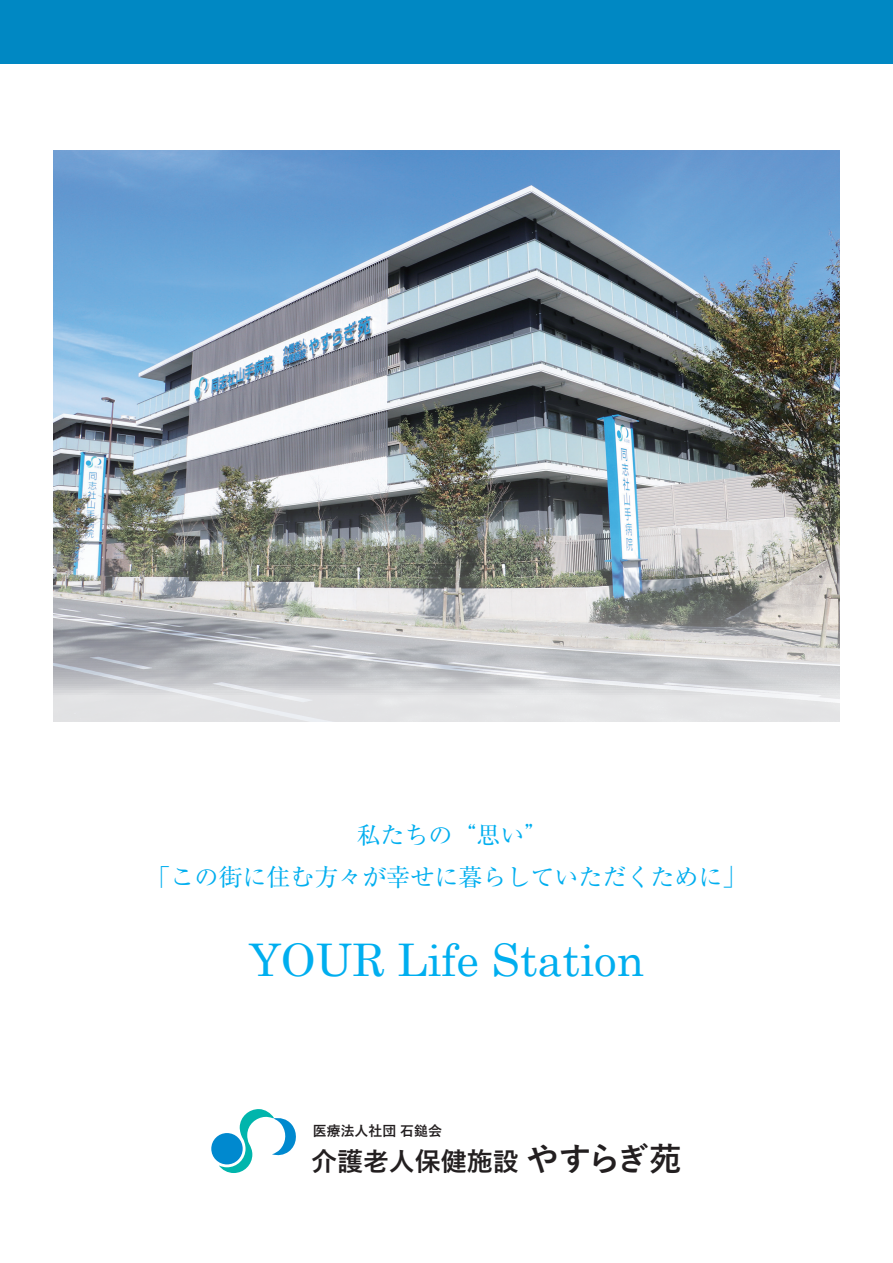
<style>
.page{position:relative;width:893px;height:1263px;background:#fff}
.page>*{position:absolute;margin:0;border:0;box-sizing:border-box;transform-origin:0 0}
.t1{font:45px "Century";color:#00aeef}
.t2{font:700 25.95px "Yu Gothic";color:#231f20}
.t3{font:24px/42px "Ryumin Pro";color:#00aeef;text-align:center}
.t4{font:700 13.95px "Yu Gothic";color:#231f20}
.s1{font-size:32.4px}
</style>
<div class="page">
<img style="left:53px;top:150px;width:787px;height:572px">
<div style="left:0;top:0;width:893px;height:64px;background:#0088c3"></div>
<div style="left:211px;top:1133px;width:32px;height:31px;background:#0089cf;border-radius:50%"></div>
<svg style="left:219px;top:1109px;width:77px;height:64px"></svg>
<p class="t3" style="left:146px;top:812px;width:601px">私たちの“思い”<br>「この街に住む方々が幸せに暮らしていただくために」</p>
<h1 class="t1" style="left:249px;top:922px;width:397px">YOUR Life Station</h1>
<p class="t4" style="left:313px;top:1123px;width:131px">医療法人社団 石鎚会</p>
<p class="t2" style="left:311px;top:1146px;width:372px">介護老人保健施設 <span class="s1">やすらぎ苑</span></p>
</div>
